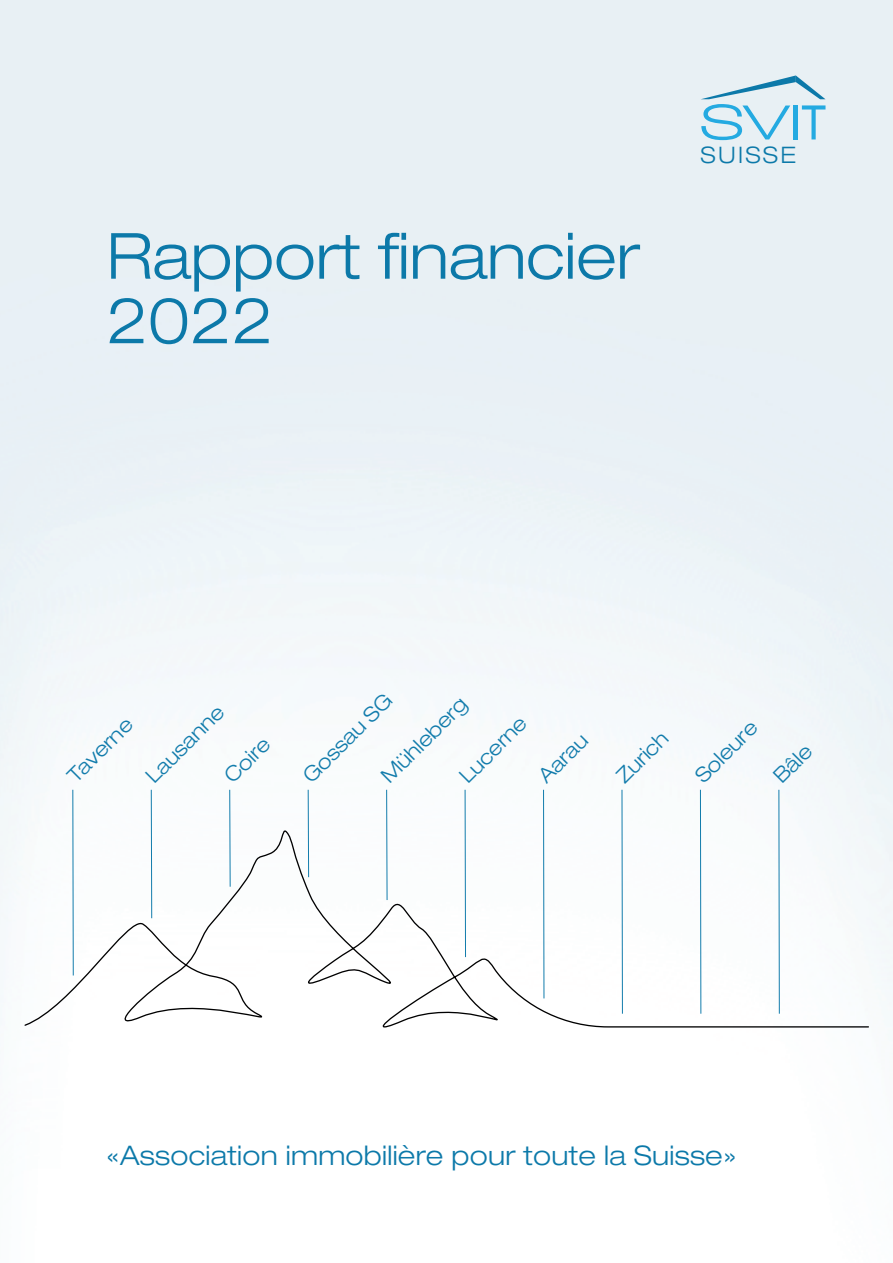
<style>
.page{position:relative;width:893px;height:1263px;background:#fff}
.page>*{position:absolute;margin:0;border:0;box-sizing:border-box;transform-origin:0 0}
.t1{font:300 expanded 63.75px/64.5px "Helvetica Neue LT";color:#0c79a9}
.t2{font:300 expanded 27px "Helvetica Neue LT Std";letter-spacing:.01em;color:#0c79a9}
.t3{font:300 expanded 22.8px "Helvetica Neue LT Std";letter-spacing:.1em;color:#0c79a9}
.t4{font:300 expanded 20.55px "Helvetica Neue LT Std";color:#127cac}
</style>
<div class="page">
<svg style="left:701px;top:75px;width:124px;height:65px;background:#bbddec"></svg>
<svg style="left:24px;top:826px;width:845px;height:201px"></svg>
<hr style="left:72px;top:790px;width:2px;height:185px;background:#127cac">
<hr style="left:778px;top:790px;width:2px;height:224px;background:#127cac">
<hr style="left:700px;top:790px;width:1px;height:224px;background:#127cac">
<hr style="left:622px;top:790px;width:1px;height:224px;background:#127cac">
<hr style="left:543px;top:790px;width:1px;height:208px;background:#127cac">
<hr style="left:465px;top:790px;width:1px;height:167px;background:#127cac">
<hr style="left:386px;top:790px;width:1px;height:110px;background:#127cac">
<hr style="left:308px;top:790px;width:1px;height:87px;background:#127cac">
<hr style="left:229px;top:790px;width:1px;height:97px;background:#127cac">
<hr style="left:151px;top:790px;width:1px;height:128px;background:#127cac">
<h1 class="t1" style="left:106px;top:223px;width:535px">Rapport financier<br>2022</h1>
<p class="t3" style="left:701px;top:142px;width:97px">SUISSE</p>
<p class="t4" style="left:62px;top:770px;width:84px;rotate:-45deg">Taverne</p>
<p class="t4" style="left:141px;top:770px;width:102px;rotate:-45deg">Lausanne</p>
<p class="t4" style="left:219px;top:770px;width:57px;rotate:-45deg">Coire</p>
<p class="t4" style="left:298px;top:770px;width:118px;rotate:-45deg">Gossau SG</p>
<p class="t4" style="left:376px;top:770px;width:113px;rotate:-45deg">Mühleberg</p>
<p class="t4" style="left:454px;top:770px;width:86px;rotate:-45deg">Lucerne</p>
<p class="t4" style="left:533px;top:770px;width:62px;rotate:-45deg">Aarau</p>
<p class="t4" style="left:611px;top:770px;width:65px;rotate:-45deg">Zurich</p>
<p class="t4" style="left:690px;top:770px;width:80px;rotate:-45deg">Soleure</p>
<p class="t4" style="left:768px;top:770px;width:46px;rotate:-45deg">Bâle</p>
<h2 class="t2" style="left:106px;top:1139px;width:632px">«Association immobilière pour toute la Suisse»</h2>
</div>
